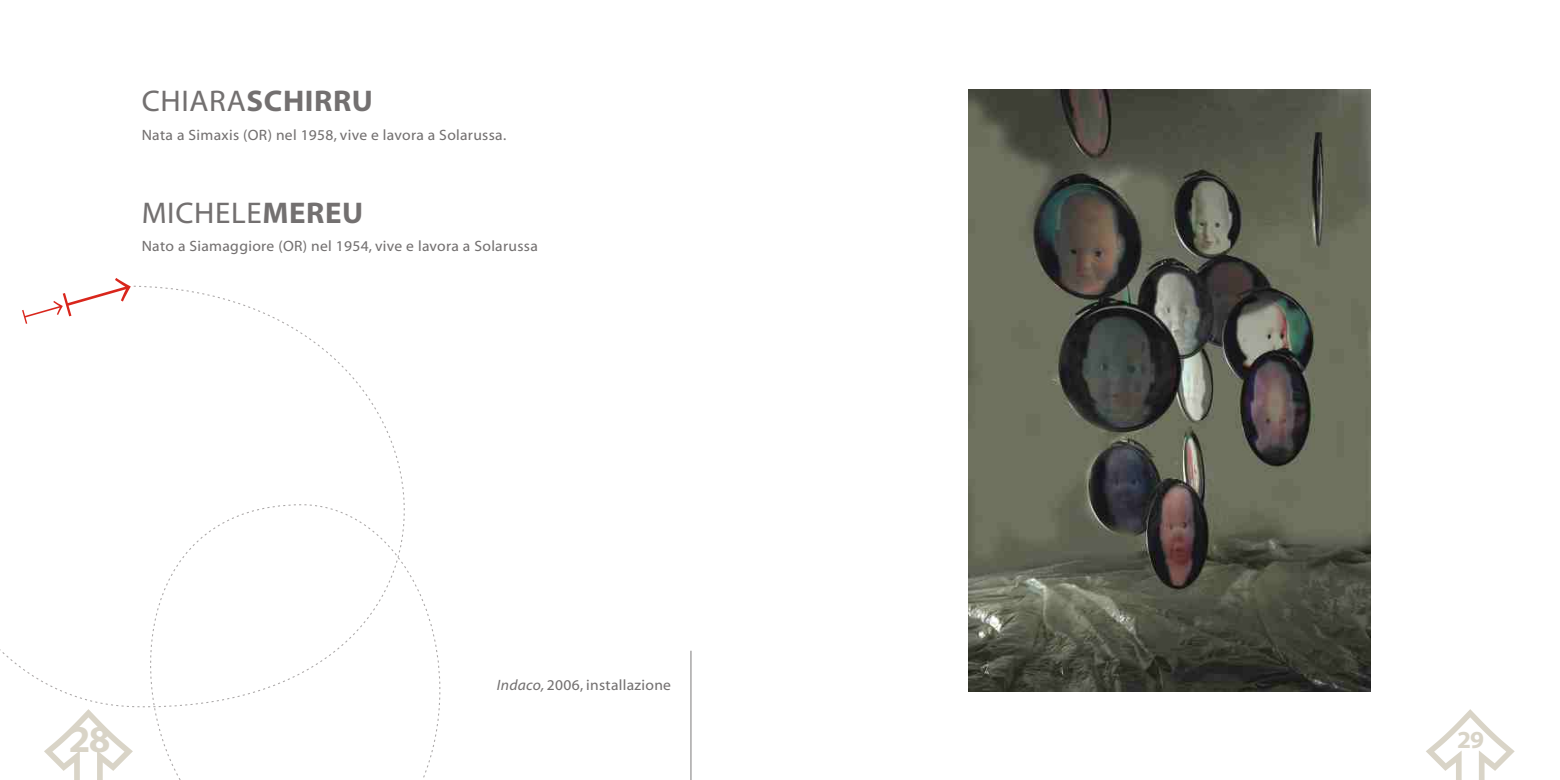
<style>
.page{position:relative;width:1560px;height:780px;background:#fff}
.page>*{position:absolute;margin:0;border:0;box-sizing:border-box;transform-origin:0 0}
.t1{font:700 38px "Myriad Web";color:#d9d4c7}
.t2{font:700 30px "Myriad Web";letter-spacing:.02em;color:#737070}
.t3{font:30px "Myriad Web";letter-spacing:.02em;color:#737070}
.t4{font:700 24.62px "Myriad Web";color:#d9d4c7}
.t5{font:15px "Myriad Web";letter-spacing:.02em;color:#737070}
.s1{font-weight:400}
.s2{font-weight:700}
.s3{font-style:italic}
</style>
<div class="page">
<img style="left:968px;top:89px;width:402px;height:602px">
<svg style="left:0;top:285px;width:441px;height:431px"></svg>
<svg style="left:22px;top:278px;width:109px;height:46px"></svg>
<svg style="left:44px;top:709px;width:89px;height:71px"></svg>
<svg style="left:1426px;top:709px;width:89px;height:71px"></svg>
<hr style="left:690px;top:651px;width:2px;height:129px;background:#969494">
<h2 class="t2" style="left:142px;top:89px;width:233px"><span class="s1">CHIARA</span>SCHIRRU</h2>
<p class="t5" style="left:142px;top:129px;width:366px">Nata a Simaxis (OR) nel 1958, vive e lavora a Solarussa.</p>
<h2 class="t3" style="left:142px;top:201px;width:223px">MICHELE<span class="s2">MEREU</span></h2>
<p class="t5" style="left:142px;top:240px;width:398px">Nato a Siamaggiore (OR) nel 1954, vive e lavora a Solarussa</p>
<p class="t5" style="left:497px;top:679px;width:176px"><span class="s3">Indaco,</span> 2006, installazione</p>
<h1 class="t1" style="left:69px;top:725px;width:43px">28</h1>
<h3 class="t4" style="left:1457px;top:730px;width:28px">29</h3>
</div>
